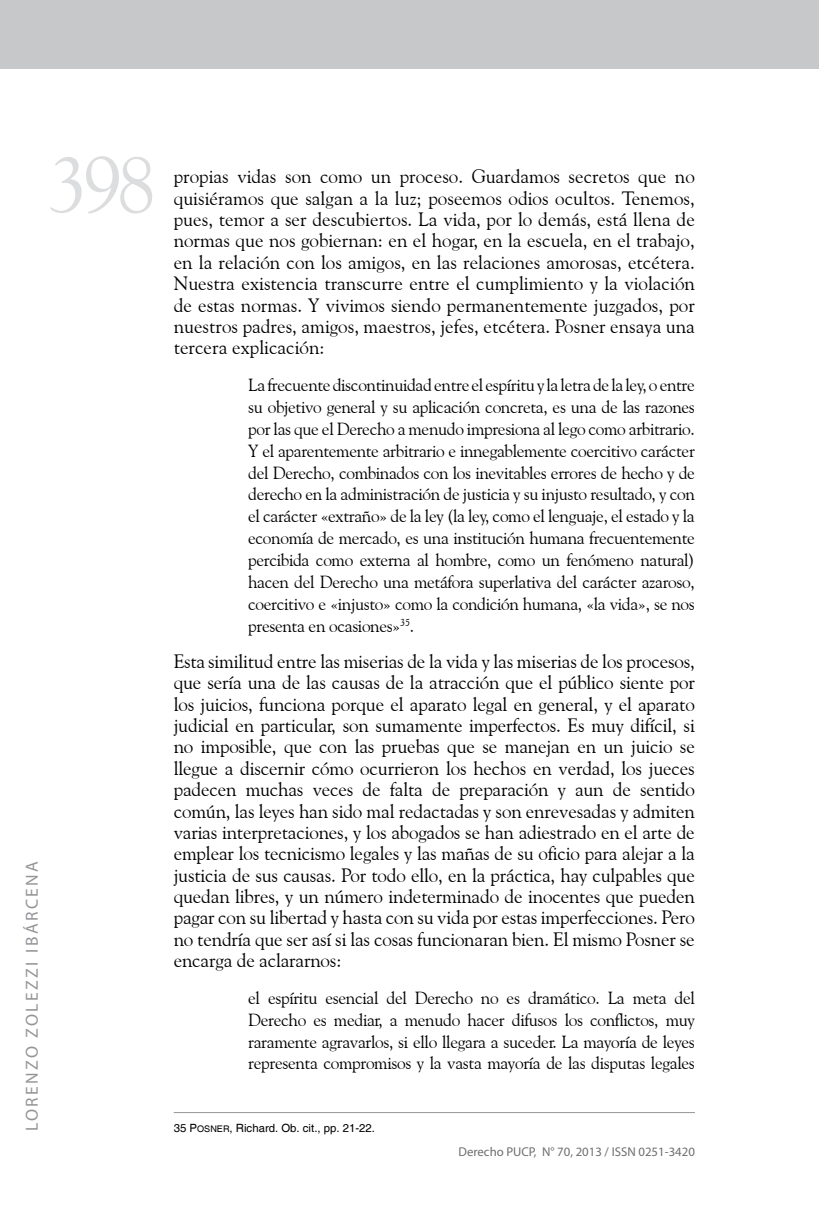
<style>
.page{position:relative;width:819px;height:1206px;background:#fff}
.page>*{position:absolute;margin:0;border:0;box-sizing:border-box;transform-origin:0 0}
.t1{font:78.75px "Goudy Old Style BT";color:#dcddde}
.t2{font:19.25px/21.3px "Goudy Old Style BT";letter-spacing:-.01em;color:#000;text-align:justify}
.t3{font:17.5px/21.9px "Goudy Old Style BT";letter-spacing:-.02em;color:#000;text-align:justify}
.t4{font:17.5px "Myriad Pro";letter-spacing:.14em;color:#939598}
.t5{font:12.78px "Myriad Pro";color:#6d6e71}
.t6{font:11.38px "Helvetica";color:#000}
.s1{font-family:"Helvetica SC800"}
.s2{font-family:"Helvetica SC800";font-size:9.1px}
</style>
<div class="page">
<div style="left:0;top:0;width:819px;height:69px;background:#c7c8ca"></div>
<hr style="left:174px;top:1112px;width:520px;height:1px;background:#939598">
<h1 class="t1" style="left:49px;top:136px;width:109px">398</h1>
<p class="t4" style="left:21px;top:1131px;width:272px;rotate:-90deg">Lorenzo Zolezzi I bárcena</p>
<p class="t2" style="left:174px;top:166px;width:522px">propias vidas son como un proceso. Guardamos secretos que no quisiéramos que salgan a la luz; poseemos odios ocultos. Tenemos, pues, temor a ser descubiertos. La vida, por lo demás, está llena de normas que nos gobiernan: en el hogar, en la escuela, en el trabajo, en la relación con los amigos, en las relaciones amorosas, etcétera.<br>Nuestra existencia transcurre entre el cumplimiento y la violación de estas normas. Y vivimos siendo permanentemente juzgados, por nuestros padres, amigos, maestros, jefes, etcétera. Posner ensaya una tercera explicación:</p>
<p class="t3" style="left:248px;top:374px;width:448px">La frecuente discontinuidad entre el espíritu y la letra de la ley, o entre su objetivo general y su aplicación concreta, es una de las razones por las que el Derecho a menudo impresiona al lego como arbitrario.<br>Y el aparentemente arbitrario e innegablemente coercitivo carácter del Derecho, combinados con los inevitables errores de hecho y de derecho en la administración de justicia y su injusto resultado, y con el carácter «extraño» de la ley (la ley, como el lenguaje, el estado y la economía de mercado, es una institución humana frecuentemente percibida como externa al hombre, como un fenómeno natural) hacen del Derecho una metáfora superlativa del carácter azaroso, coercitivo e «injusto» como la condición humana, «la vida», se nos presenta en ocasiones»<sup>35</sup>.</p>
<p class="t2" style="left:174px;top:650px;width:523px">Esta similitud entre las miserias de la vida y las miserias de los procesos, que sería una de las causas de la atracción que el público siente por los juicios, funciona porque el aparato legal en general, y el aparato judicial en particular, son sumamente imperfectos. Es muy difícil, si no imposible, que con las pruebas que se manejan en un juicio se llegue a discernir cómo ocurrieron los hechos en verdad, los jueces padecen muchas veces de falta de preparación y aun de sentido común, las leyes han sido mal redactadas y son enrevesadas y admiten varias interpretaciones, y los abogados se han adiestrado en el arte de emplear los tecnicismo legales y las mañas de su oficio para alejar a la justicia de sus causas. Por todo ello, en la práctica, hay culpables que quedan libres, y un número indeterminado de inocentes que pueden pagar con su libertad y hasta con su vida por estas imperfecciones. Pero no tendría que ser así si las cosas funcionaran bien. El mismo Posner se encarga de aclararnos:</p>
<p class="t3" style="left:248px;top:986px;width:448px">el espíritu esencial del Derecho no es dramático. La meta del Derecho es mediar, a menudo hacer difusos los conflictos, muy raramente agravarlos, si ello llegara a suceder. La mayoría de leyes representa compromisos y la vasta mayoría de las disputas legales</p>
<p class="t6" style="left:174px;top:1120px;width:203px">35 <span class="s1">P</span><span class="s2">OSNER</span>, Richard. Ob. cit., pp. 21-22.</p>
<p class="t5" style="left:458px;top:1144px;width:160px">Derecho PUCP, N° 70, 2013 / ISSN</p>
<p class="t5" style="left:638px;top:1144px;width:58px">0251-3420</p>
</div>
